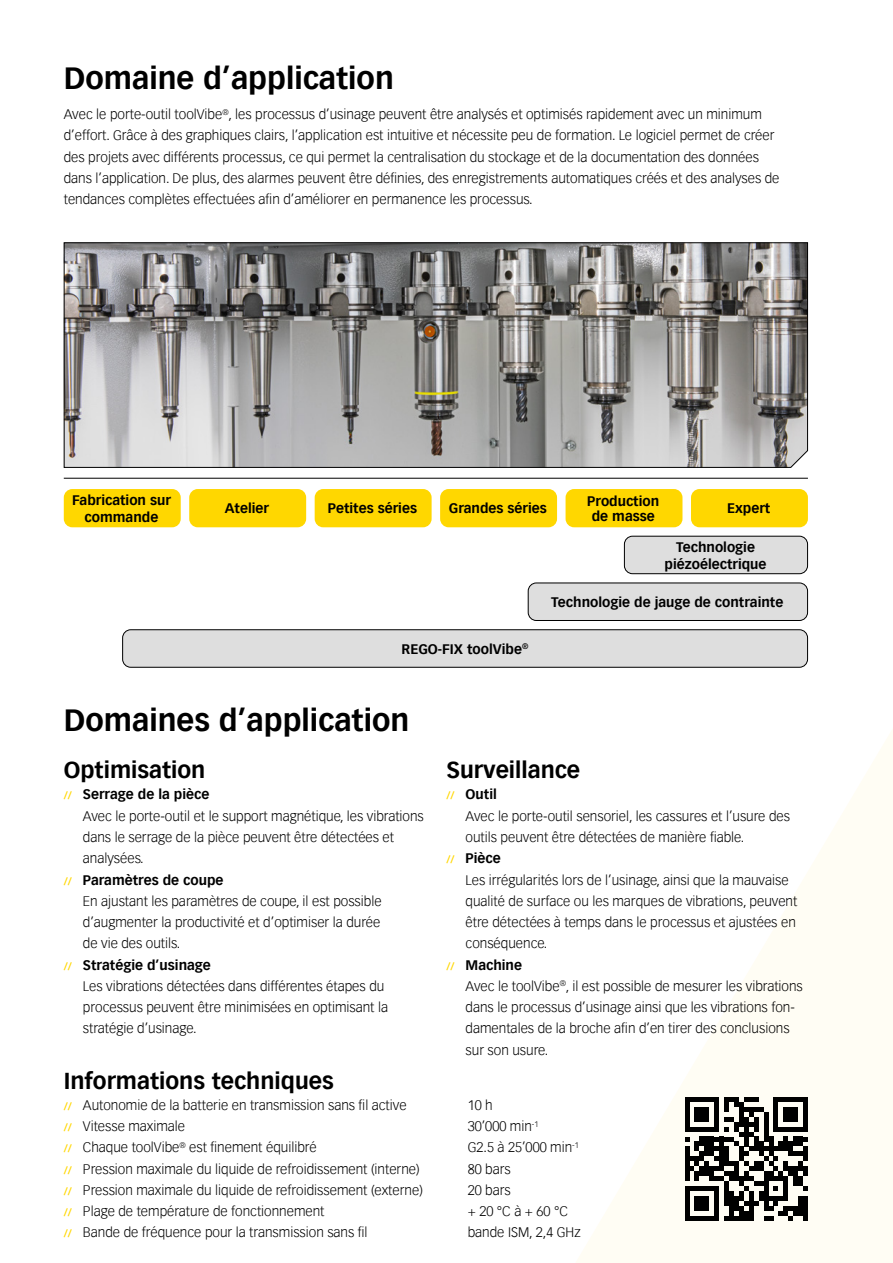
<style>
.page{position:relative;width:893px;height:1263px;background:#fff}
.page>*{position:absolute;margin:0;border:0;box-sizing:border-box;transform-origin:0 0}
.Titel{font:700 30px "Vectora Com";color:#000}
.Subline{font:700 22.5px "Vectora Com";color:#000}
.Gundtext_1spaltig{font:300 13.5px/21.3px "Vectora Com";color:#000}
.Gundtext_1spaltig-2{font:700 13.5px/17px "Vectora Com";color:#000;text-align:center}
.s1{font-weight:700;font-size:10.5px;color:#ffd700}
.s2{font-weight:700}
</style>
<div class="page">
<svg style="left:568px;top:242px;width:325px;height:1021px"></svg>
<svg style="left:63px;top:242px;width:745px;height:226px;background:#979695"></svg>
<hr style="left:64px;top:478px;width:744px;height:1px;background:#000">
<div style="left:64px;top:489px;width:117px;height:38px;background:#ffd700;border-radius:9px"></div>
<div style="left:189px;top:489px;width:117px;height:38px;background:#ffd700;border-radius:9px"></div>
<div style="left:315px;top:489px;width:117px;height:38px;background:#ffd700;border-radius:9px"></div>
<div style="left:440px;top:489px;width:117px;height:38px;background:#ffd700;border-radius:9px"></div>
<div style="left:566px;top:489px;width:116px;height:38px;background:#ffd700;border-radius:9px"></div>
<div style="left:691px;top:489px;width:117px;height:38px;background:#ffd700;border-radius:9px"></div>
<div style="left:624px;top:536px;width:183px;height:38px;background:#dedede;border-radius:8px"></div>
<div style="left:624px;top:536px;width:184px;height:38px;border:1px solid #000;border-radius:8px"></div>
<div style="left:528px;top:583px;width:279px;height:37px;background:#dedede;border-radius:8px"></div>
<div style="left:528px;top:583px;width:280px;height:38px;border:1px solid #000;border-radius:8px"></div>
<div style="left:123px;top:630px;width:684px;height:37px;background:#dedede;border-radius:8px"></div>
<div style="left:122px;top:629px;width:686px;height:39px;border:1px solid #000;border-radius:8px"></div>
<svg style="left:685px;top:1097px;width:123px;height:123px"></svg>
<div style="left:803px;top:1196px;width:5px;height:15px;background:#000"></div>
<div style="left:803px;top:1211px;width:5px;height:9px;background:#000"></div>
<p class="Titel" style="left:64px;top:60px;width:332px">Domaine d’application</p>
<p class="Gundtext_1spaltig" style="left:64px;top:104px;width:717px">Avec le porte-outil toolVibe<sup>®</sup>, les processus d’usinage peuvent être analysés et optimisés rapidement avec un minimum d’effort. Grâce à des graphiques clairs, l’application est intuitive et nécessite peu de formation. Le logiciel permet de créer des projets avec différents processus, ce qui permet la centralisation du stockage et de la documentation des données dans l’application. De plus, des alarmes peuvent être définies, des enregistrements automatiques créés et des analyses de tendances complètes effectuées afin d’améliorer en permanence les processus.</p>
<p class="Gundtext_1spaltig-2" style="left:72px;top:492px;width:100px">Fabrication sur commande</p>
<p class="Gundtext_1spaltig-2" style="left:225px;top:500px;width:46px">Atelier</p>
<p class="Gundtext_1spaltig-2" style="left:328px;top:500px;width:91px">Petites séries</p>
<p class="Gundtext_1spaltig-2" style="left:449px;top:500px;width:99px">Grandes séries</p>
<p class="Gundtext_1spaltig-2" style="left:587px;top:494px;width:74px;line-height:14.9px">Production de masse</p>
<p class="Gundtext_1spaltig-2" style="left:727px;top:500px;width:45px">Expert</p>
<p class="Gundtext_1spaltig-2" style="left:664px;top:538px;width:103px">Technologie piézoélectrique</p>
<p class="Gundtext_1spaltig-2" style="left:551px;top:594px;width:234px">Technologie de jauge de contrainte</p>
<p class="Gundtext_1spaltig-2" style="left:402px;top:640px;width:128px">REGO-FIX toolVibe<sup>®</sup></p>
<p class="Titel" style="left:64px;top:702px;width:347px">Domaines d’application</p>
<p class="Subline" style="left:64px;top:756px;width:143px">Optimisation</p>
<p class="Gundtext_1spaltig" style="left:83px;top:784px;width:342px;text-indent:-19px"><span class="s1">//</span> <span class="s2">Serrage de la pièce<br></span>Avec le porte-outil et le support magnétique, les vibrations dans le serrage de la pièce peuvent être détectées et analysées.</p>
<p class="Gundtext_1spaltig" style="left:83px;top:869px;width:300px;text-indent:-19px"><span class="s1">//</span> <span class="s2">Paramètres de coupe<br></span>En ajustant les paramètres de coupe, il est possible d’augmenter la productivité et d’optimiser la durée de vie des outils.</p>
<p class="Gundtext_1spaltig" style="left:83px;top:954px;width:307px;text-indent:-19px"><span class="s1">//</span> <span class="s2">Stratégie d’usinage<br></span>Les vibrations détectées dans différentes étapes du processus peuvent être minimisées en optimisant la stratégie d’usinage.</p>
<p class="Subline" style="left:446px;top:756px;width:135px">Surveillance</p>
<p class="Gundtext_1spaltig" style="left:466px;top:784px;width:326px;text-indent:-19px"><span class="s1">//</span> <span class="s2">Outil<br></span>Avec le porte-outil sensoriel, les cassures et l’usure des outils peuvent être détectées de manière fiable.</p>
<p class="Gundtext_1spaltig" style="left:466px;top:848px;width:333px;text-indent:-19px"><span class="s1">//</span> <span class="s2">Pièce<br></span>Les irrégularités lors de l’usinage, ainsi que la mauvaise qualité de surface ou les marques de vibrations, peuvent être détectées à temps dans le processus et ajustées en conséquence.</p>
<p class="Gundtext_1spaltig" style="left:466px;top:954px;width:339px;text-indent:-19px"><span class="s1">//</span> <span class="s2">Machine<br></span>Avec le toolVibe<sup>®</sup>, il est possible de mesurer les vibrations dans le processus d’usinage ainsi que les vibrations fon&shy;damentales de la broche afin d’en tirer des conclusions sur son usure.</p>
<p class="Subline" style="left:64px;top:1067px;width:272px">Informations techniques</p>
<p class="Gundtext_1spaltig" style="left:64px;top:1094px;width:344px"><span class="s1">//</span> Autonomie de la batterie en transmission sans fil active</p>
<p class="Gundtext_1spaltig" style="left:468px;top:1094px;width:27px">10 h</p>
<p class="Gundtext_1spaltig" style="left:64px;top:1116px;width:123px"><span class="s1">//</span> Vitesse maximale</p>
<p class="Gundtext_1spaltig" style="left:468px;top:1116px;width:72px">30’000 min<sup>-1</sup></p>
<p class="Gundtext_1spaltig" style="left:64px;top:1137px;width:254px"><span class="s1">//</span> Chaque toolVibe<sup>®</sup> est finement équilibré</p>
<p class="Gundtext_1spaltig" style="left:468px;top:1137px;width:113px">G2.5 à 25’000 min<sup>-1</sup></p>
<p class="Gundtext_1spaltig" style="left:64px;top:1158px;width:357px"><span class="s1">//</span> Pression maximale du liquide de refroidissement (interne)</p>
<p class="Gundtext_1spaltig" style="left:468px;top:1158px;width:45px">80 bars</p>
<p class="Gundtext_1spaltig" style="left:64px;top:1179px;width:361px"><span class="s1">//</span> Pression maximale du liquide de refroidissement (externe)</p>
<p class="Gundtext_1spaltig" style="left:468px;top:1179px;width:45px">20 bars</p>
<p class="Gundtext_1spaltig" style="left:64px;top:1201px;width:262px"><span class="s1">//</span> Plage de température de fonctionnement</p>
<p class="Gundtext_1spaltig" style="left:468px;top:1201px;width:102px">+ 20 °C à + 60 °C</p>
<p class="Gundtext_1spaltig" style="left:64px;top:1222px;width:305px"><span class="s1">//</span> Bande de fréquence pour la transmission sans fil</p>
<p class="Gundtext_1spaltig" style="left:468px;top:1222px;width:114px">bande ISM, 2,4 GHz</p>
</div>
